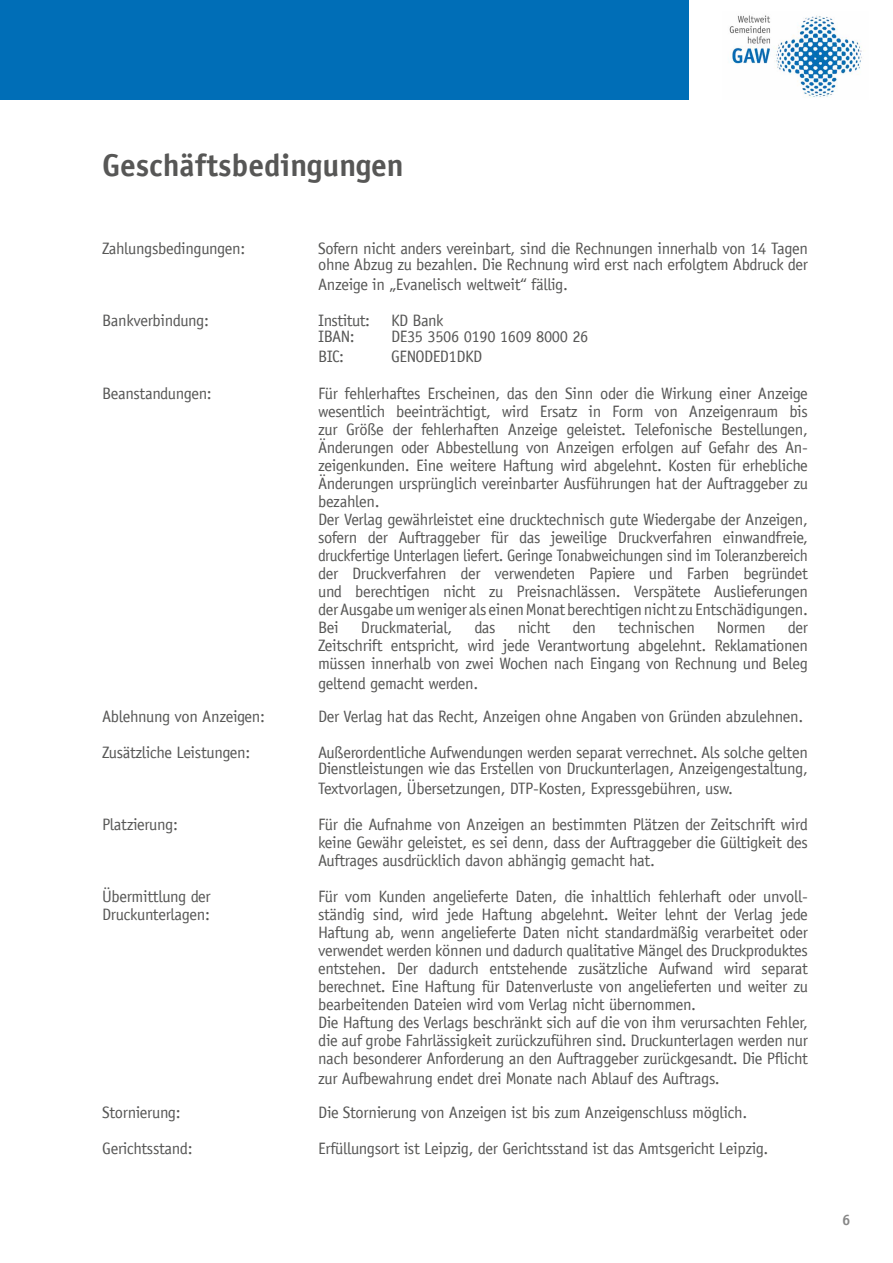
<style>
.page{position:relative;width:893px;height:1263px;background:#fff}
.page>*{position:absolute;margin:0;border:0;box-sizing:border-box;transform-origin:0 0}
.t1{font:700 31.5px "Officina Sans LT";color:#575756}
.t2{font:16.5px/18px "Officina Sans LT";letter-spacing:-.02em;color:#575756}
.t3{font:700 15px "Officina Sans LT";color:#878787}
</style>
<div class="page">
<div style="left:0;top:0;width:689px;height:100px;background:#006eb7"></div>
<img style="left:729px;top:15px;width:133px;height:83px">
<h1 class="t1" style="left:102px;top:146px;width:303px">Geschäftsbedingungen</h1>
<p class="t2" style="left:102px;top:239px;width:145px">Zahlungsbedingungen:</p>
<p class="t2" style="left:318px;top:240px;width:491px;line-height:16.5px">Sofern nicht anders vereinbart, sind die Rechnungen innerhalb von 14 Tagen ohne Abzug zu bezahlen. Die Rechnung wird erst nach erfolgtem Abdruck der</p>
<p class="t2" style="left:318px;top:275px;width:251px">Anzeige in „Evanelisch weltweit“ fällig.</p>
<p class="t2" style="left:102px;top:311px;width:108px">Bankverbindung:</p>
<p class="t2" style="left:318px;top:311px;width:53px">Institut:</p>
<p class="t2" style="left:391px;top:311px;width:54px">KD Bank</p>
<p class="t2" style="left:318px;top:328px;width:38px">IBAN:</p>
<p class="t2" style="left:391px;top:328px;width:199px">DE35 3506 0190 1609 8000 26</p>
<p class="t2" style="left:318px;top:347px;width:28px">BIC:</p>
<p class="t2" style="left:391px;top:347px;width:93px">GENODED1DKD</p>
<p class="t2" style="left:102px;top:385px;width:111px">Beanstandungen:</p>
<p class="t2" style="left:318px;top:385px;width:491px">Für fehlerhaftes Erscheinen, das den Sinn oder die Wirkung einer Anzeige wesentlich beeinträchtigt, wird Ersatz in Form von Anzeigenraum bis zur Größe der fehlerhaften Anzeige geleistet. Telefonische Bestellungen, Änderungen oder Abbestellung von Anzeigen erfolgen auf Gefahr des An&shy;zeigenkunden. Eine weitere Haftung wird abgelehnt. Kosten für erhebliche Änderungen ursprünglich vereinbarter Ausführungen hat der Auftraggeber zu bezahlen.<br>Der Verlag gewährleistet eine drucktechnisch gute Wiedergabe der Anzeigen, sofern der Auftraggeber für das jeweilige Druckverfahren einwandfreie, druckfertige Unterlagen liefert. Geringe Tonabweichungen sind im Toleranzbereich der Druckverfahren der verwendeten Papiere und Farben begründet und berechtigen nicht zu Preisnachlässen. Verspätete Auslieferungen der Ausgabe um weniger als einen Monat berechtigen nicht zu Entschädigungen.<br>Bei</p>
<p class="t2" style="left:318px;top:619px;width:491px;text-align:justify;text-indent:470px">der Zeitschrift entspricht, wird jede Verantwortung abgelehnt. Reklamationen müssen innerhalb von zwei Wochen nach Eingang von Rechnung und Beleg</p>
<p class="t2" style="left:318px;top:674px;width:162px">geltend gemacht werden.</p>
<p class="t2" style="left:361px;top:619px;width:93px">Druckmaterial,</p>
<p class="t2" style="left:474px;top:619px;width:23px">das</p>
<p class="t2" style="left:518px;top:619px;width:34px">nicht</p>
<p class="t2" style="left:572px;top:619px;width:25px">den</p>
<p class="t2" style="left:618px;top:619px;width:78px">technischen</p>
<p class="t2" style="left:717px;top:619px;width:50px">Normen</p>
<p class="t2" style="left:102px;top:707px;width:165px">Ablehnung von Anzeigen:</p>
<p class="t2" style="left:318px;top:707px;width:487px">Der Verlag hat das Recht, Anzeigen ohne Angaben von Gründen abzulehnen.</p>
<p class="t2" style="left:102px;top:743px;width:150px">Zusätzliche Leistungen:</p>
<p class="t2" style="left:318px;top:744px;width:491px;line-height:16.5px">Außerordentliche Aufwendungen werden separat verrechnet. Als solche gelten<br>Dienstleistungen wie das Erstellen von Druckunterlagen, Anzeigengestaltung,</p>
<p class="t2" style="left:318px;top:779px;width:416px">Textvorlagen, Übersetzungen, DTP-Kosten, Expressgebühren, usw.</p>
<p class="t2" style="left:102px;top:815px;width:77px">Platzierung:</p>
<p class="t2" style="left:318px;top:815px;width:491px;text-align:justify">Für die Aufnahme von Anzeigen an bestimmten Plätzen der Zeitschrift wird keine Gewähr geleistet, es sei denn, dass der Auftraggeber die Gültigkeit des Auftrages ausdrücklich davon abhängig gemacht hat.</p>
<p class="t2" style="left:102px;top:887px;width:110px">Übermittlung der</p>
<p class="t2" style="left:318px;top:887px;width:491px">Für vom Kunden angelieferte Daten, die inhaltlich fehlerhaft oder unvoll-</p>
<p class="t2" style="left:102px;top:905px;width:109px">Druckunterlagen:</p>
<p class="t2" style="left:318px;top:905px;width:491px">ständig sind, wird jede Haftung abgelehnt. Weiter lehnt der Verlag jede Haftung ab, wenn angelieferte Daten nicht standardmäßig verarbeitet oder verwendet werden können und dadurch qualitative Mängel des Druckproduktes entstehen. Der dadurch entstehende zusätzliche Aufwand wird separat berechnet. Eine Haftung für Datenverluste von angelieferten und weiter zu bearbeitenden Dateien wird vom Verlag nicht übernommen.<br>Die Haftung des Verlags beschränkt sich auf die von ihm verursachten Fehler, die auf grobe Fahrlässigkeit zurückzuführen sind. Druckunterlagen werden nur nach besonderer Anforderung an den Auftraggeber zurückgesandt. Die Pflicht</p>
<p class="t2" style="left:318px;top:1069px;width:403px">zur Aufbewahrung endet drei Monate nach Ablauf des Auftrags.</p>
<p class="t2" style="left:102px;top:1103px;width:80px">Stornierung:</p>
<p class="t2" style="left:318px;top:1103px;width:431px">Die Stornierung von Anzeigen ist bis zum Anzeigenschluss möglich.</p>
<p class="t2" style="left:102px;top:1139px;width:92px">Gerichtsstand:</p>
<p class="t2" style="left:318px;top:1139px;width:452px">Erfüllungsort ist Leipzig, der Gerichtsstand ist das Amtsgericht Leipzig.</p>
<p class="t3" style="left:842px;top:1210px;width:10px">6</p>
</div>
